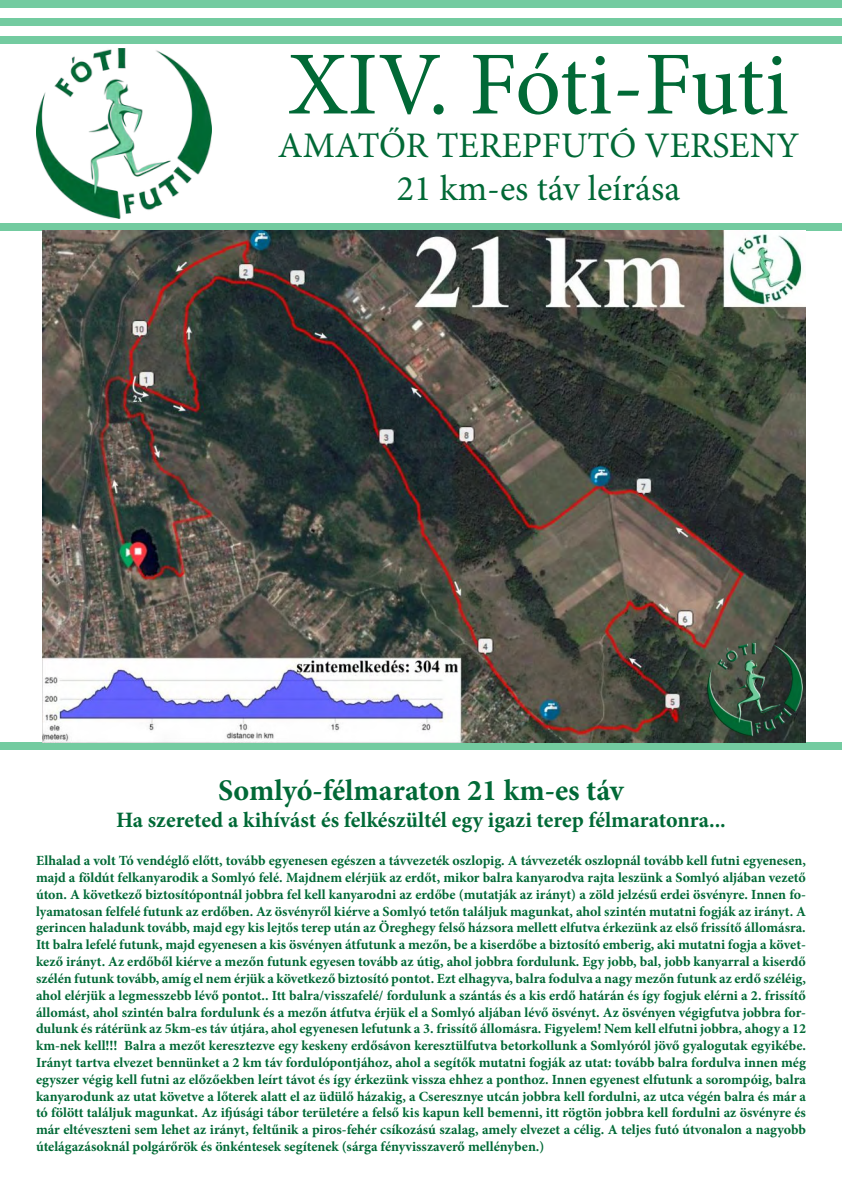
<style>
.page{position:relative;width:842px;height:1191px;background:#fff}
.page>*{position:absolute;margin:0;border:0;box-sizing:border-box;transform-origin:0 0}
.t1{font:90px "Minion Pro";letter-spacing:-.005em;color:#016936}
.t2{font:36px "Minion Pro";color:#016936}
.t3{font:700 30px "Minion Pro";color:#016936}
.t4{font:700 22px "Minion Pro";color:#016936}
.t5{font:700 14px/16.8px "Minion Pro";color:#016936;text-align:justify}
</style>
<div class="page">
<img style="left:36px;top:48px;width:175px;height:170px">
<div style="left:0;top:223px;width:842px;height:7px;background:#73cba0"></div>
<div style="left:0;top:18px;width:842px;height:7px;background:#73cba0"></div>
<div style="left:0;top:0;width:842px;height:7px;background:#73cba0"></div>
<div style="left:0;top:36px;width:842px;height:7px;background:#73cba0"></div>
<div style="left:0;top:742px;width:842px;height:7px;background:#73cba0"></div>
<img style="left:42px;top:230px;width:764px;height:512px">
<p class="t1" style="left:288px;top:24px;width:502px">XIV. Fóti-Futi</p>
<p class="t2" style="left:278px;top:121px;width:523px">AMATŐR TEREPFUTÓ VERSENY</p>
<p class="t2" style="left:397px;top:164px;width:285px">21 km-es táv leírása</p>
<p class="t3" style="left:218px;top:769px;width:407px">Somlyó-félmaraton 21 km-es táv</p>
<p class="t4" style="left:116px;top:804px;width:611px">Ha szereted a kihívást és felkészültél egy igazi terep félmaratonra...</p>
<p class="t5" style="left:36px;top:852px;width:771px">Elhalad a volt Tó vendéglő előtt, tovább egyenesen egészen a távvezeték oszlopig. A távvezeték oszlopnál tovább kell futni egyenesen, majd a földút felkanyarodik a Somlyó felé. Majdnem elérjük az erdőt, mikor balra kanyarodva rajta leszünk a Somlyó aljában vezető úton. A következő biztosítópontnál jobbra fel kell kanyarodni az erdőbe (mutatják az irányt) a zöld jelzésű erdei ösvényre. Innen fo&shy;lyamatosan felfelé futunk az erdőben. Az ösvényről kiérve a Somlyó tetőn találjuk magunkat, ahol szintén mutatni fogják az irányt. A gerincen haladunk tovább, majd egy kis lejtős terep után az Öreghegy felső házsora mellett elfutva érkezünk az első frissítő állomásra.<br>Itt balra lefelé futunk, majd egyenesen a kis ösvényen átfutunk a mezőn, be a kiserdőbe a biztosító emberig, aki mutatni fogja a követ&shy;kező irányt. Az erdőből kiérve a mezőn futunk egyesen tovább az útig, ahol jobbra fordulunk. Egy jobb, bal, jobb kanyarral a kiserdő szélén futunk tovább, amíg el nem érjük a következő biztosító pontot. Ezt elhagyva, balra fodulva a nagy mezőn futunk az erdő széléig, ahol elérjük a legmesszebb lévő pontot.. Itt balra/visszafelé/ fordulunk a szántás és a kis erdő határán és így fogjuk elérni a 2. frissítő állomást, ahol szintén balra fordulunk és a mezőn átfutva érjük el a Somlyó aljában lévő ösvényt. Az ösvényen végigfutva jobbra for&shy;dulunk és rátérünk az 5km-es táv útjára, ahol egyenesen lefutunk a 3. frissítő állomásra. Figyelem! Nem kell elfutni jobbra, ahogy a 12 km-nek kell!!! Balra a mezőt keresztezve egy keskeny erdősávon keresztülfutva betorkollunk a Somlyóról jövő gyalogutak egyikébe.<br>Irányt tartva elvezet bennünket a 2 km táv fordulópontjához, ahol a segítők mutatni fogják az utat: tovább balra fordulva innen még egyszer végig kell futni az előzőekben leírt távot és így érkezünk vissza ehhez a ponthoz. Innen egyenest elfutunk a sorompóig, balra kanyarodunk az utat követve a lőterek alatt el az üdülő házakig, a Cseresznye utcán jobbra kell fordulni, az utca végén balra és már a tó fölött találjuk magunkat. Az ifjúsági tábor területére a felső kis kapun kell bemenni, itt rögtön jobbra kell fordulni az ösvényre és már eltéveszteni sem lehet az irányt, feltűnik a piros-fehér csíkozású szalag, amely elvezet a célig. A teljes futó útvonalon a nagyobb útelágazásoknál polgárőrök és önkéntesek segítenek (sárga fényvisszaverő mellényben.)</p>
</div>
